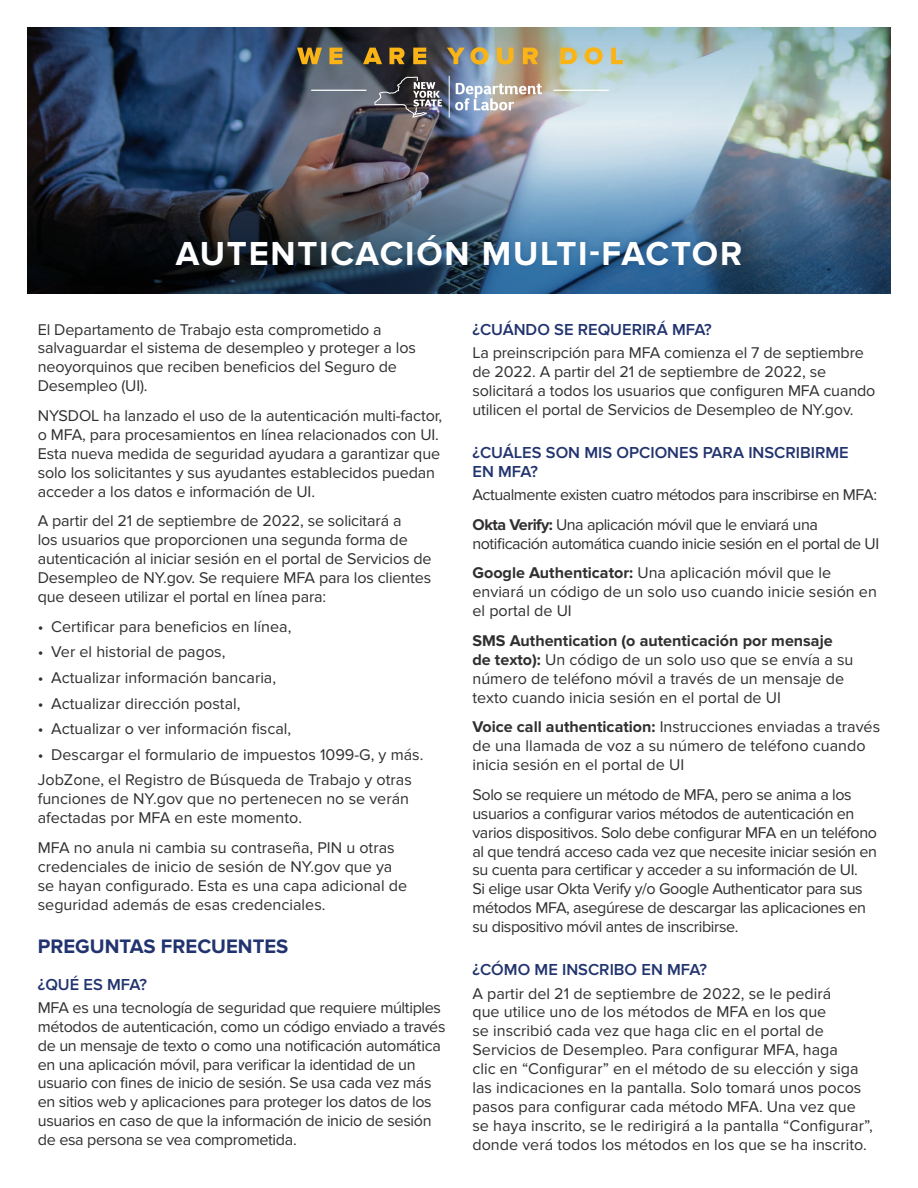
<style>
.page{position:relative;width:918px;height:1188px;background:#fff}
.page>*{position:absolute;margin:0;border:0;box-sizing:border-box;transform-origin:0 0}
.t1{font:700 34.5px "Proxima Nova";letter-spacing:.05em;color:#fff}
.t2{font:700 20.25px "Proxima Nova";color:#22346f}
.t3{font:600 16.5px/18.9px "Proxima Nova";color:#22346f}
.t4{font:16.2px/18.9px "Proxima Nova";letter-spacing:-.01em;color:#312f30}
.t5{font:16.2px/29.7px "Proxima Nova";letter-spacing:-.03em;color:#312f30}
.s1{font-weight:700}
</style>
<div class="page">
<img style="left:27px;top:27px;width:864px;height:98px">
<img style="left:27px;top:125px;width:864px;height:169px">
<hr style="left:553px;top:90px;width:56px;height:1px;background:#fff">
<hr style="left:311px;top:90px;width:56px;height:1px;background:#fff">
<svg style="left:455px;top:83px;width:87px;height:27px"></svg>
<hr style="left:449px;top:76px;width:1px;height:42px;background:#fff">
<svg style="left:374px;top:77px;width:68px;height:41px;background:#5d5b62"></svg>
<svg style="left:297px;top:48px;width:25px;height:16px"></svg>
<svg style="left:329px;top:48px;width:13px;height:16px"></svg>
<svg style="left:363px;top:48px;width:19px;height:16px"></svg>
<svg style="left:389px;top:48px;width:16px;height:16px"></svg>
<svg style="left:413px;top:48px;width:13px;height:16px"></svg>
<svg style="left:447px;top:47px;width:42px;height:18px"></svg>
<svg style="left:497px;top:48px;width:16px;height:17px"></svg>
<svg style="left:523px;top:48px;width:15px;height:16px"></svg>
<svg style="left:560px;top:48px;width:17px;height:16px"></svg>
<svg style="left:585px;top:47px;width:18px;height:18px"></svg>
<svg style="left:611px;top:48px;width:12px;height:16px"></svg>
<div style="left:170px;top:229px;width:577px;height:42px;background:#002953;opacity:.2"></div>
<h1 class="t1" style="left:176px;top:233px;width:568px">AUTENTICACIÓN MULTI-FACTOR</h1>
<p class="t4" style="left:38px;top:320px;width:380px">El Departamento de Trabajo esta comprometido a salvaguardar el sistema de desempleo y proteger a los neoyorquinos que reciben beneficios del Seguro de Desempleo (UI).</p>
<p class="t4" style="left:38px;top:406px;width:406px">NYSDOL ha lanzado el uso de la autenticación multi-factor, o MFA, para procesamientos en línea relacionados con UI.<br>Esta nueva medida de seguridad ayudara a garantizar que solo los solicitantes y sus ayudantes establecidos puedan acceder a los datos e información de UI.</p>
<p class="t4" style="left:38px;top:512px;width:395px">A partir del 21 de septiembre de 2022, se solicitará a<br>los usuarios que proporcionen una segunda forma de autenticación al iniciar sesión en el portal de Servicios de Desempleo de NY.gov. Se requiere MFA para los clientes que deseen utilizar el portal en línea para:</p>
<p class="t4" style="left:38px;top:617px;width:255px">• Certificar para beneficios en línea,</p>
<p class="t4" style="left:38px;top:643px;width:189px">• Ver el historial de pagos,</p>
<p class="t4" style="left:38px;top:668px;width:240px">• Actualizar información bancaria,</p>
<p class="t4" style="left:38px;top:694px;width:204px">• Actualizar dirección postal,</p>
<p class="t4" style="left:38px;top:720px;width:255px">• Actualizar o ver información fiscal,</p>
<p class="t4" style="left:38px;top:742px;width:387px;line-height:25.7px">• Descargar el formulario de impuestos 1099-G, y más.<br>JobZone, el Registro de Búsqueda de Trabajo y otras</p>
<p class="t4" style="left:38px;top:790px;width:373px">funciones de NY.gov que no pertenecen no se verán afectadas por MFA en este momento.</p>
<p class="t4" style="left:38px;top:838px;width:371px">MFA no anula ni cambia su contraseña, PIN u otras credenciales de inicio de sesión de NY.gov que ya se hayan configurado. Esta es una capa adicional de seguridad además de esas credenciales.</p>
<p class="t2" style="left:38px;top:934px;width:252px">PREGUNTAS FRECUENTES</p>
<p class="t3" style="left:38px;top:975px;width:111px">¿QUÉ ES MFA?</p>
<p class="t4" style="left:38px;top:998px;width:409px">MFA es una tecnología de seguridad que requiere múltiples métodos de autenticación, como un código enviado a través de un mensaje de texto o como una notificación automática en una aplicación móvil, para verificar la identidad de un usuario con fines de inicio de sesión. Se usa cada vez más en sitios web y aplicaciones para proteger los datos de los usuarios en caso de que la información de inicio de sesión de esa persona se vea comprometida.</p>
<p class="t3" style="left:472px;top:320px;width:241px">¿CUÁNDO SE REQUERIRÁ MFA?</p>
<p class="t4" style="left:472px;top:344px;width:404px">La preinscripción para MFA comienza el 7 de septiembre de 2022. A partir del 21 de septiembre de 2022, se solicitará a todos los usuarios que configuren MFA cuando utilicen el portal de Servicios de Desempleo de NY.gov.</p>
<p class="t3" style="left:472px;top:443px;width:378px">¿CUÁLES SON MIS OPCIONES PARA INSCRIBIRME<br>EN MFA?</p>
<p class="t5" style="left:472px;top:480px;width:406px">Actualmente existen cuatro métodos para inscribirse en MFA:<br><span class="s1">Okta Verify:</span> Una aplicación móvil que le enviará una</p>
<p class="t5" style="left:472px;top:529px;width:408px">notificación automática cuando inicie sesión en el portal de UI<br><span class="s1">Google Authenticator:</span> Una aplicación móvil que le</p>
<p class="t4" style="left:472px;top:583px;width:406px">enviará un código de un solo uso cuando inicie sesión en el portal de UI</p>
<p class="t4" style="left:472px;top:631px;width:382px"><span class="s1">SMS Authentication (o autenticación por mensaje de texto):</span> Un código de un solo uso que se envía a su número de teléfono móvil a través de un mensaje de texto cuando inicia sesión en el portal de UI</p>
<p class="t4" style="left:472px;top:718px;width:409px"><span class="s1">Voice call authentication:</span> Instrucciones enviadas a través de una llamada de voz a su número de teléfono cuando inicia sesión en el portal de UI</p>
<p class="t4" style="left:472px;top:785px;width:406px">Solo se requiere un método de MFA, pero se anima a los usuarios a configurar varios métodos de autenticación en varios dispositivos. Solo debe configurar MFA en un teléfono al que tendrá acceso cada vez que necesite iniciar sesión en su cuenta para certificar y acceder a su información de UI.<br>Si elige usar Okta Verify y/o Google Authenticator para sus métodos MFA, asegúrese de descargar las aplicaciones en su dispositivo móvil antes de inscribirse.</p>
<p class="t3" style="left:472px;top:961px;width:236px">¿CÓMO ME INSCRIBO EN MFA?</p>
<p class="t4" style="left:472px;top:984px;width:402px">A partir del 21 de septiembre de 2022, se le pedirá<br>que utilice uno de los métodos de MFA en los que<br>se inscribió cada vez que haga clic en el portal de Servicios de Desempleo. Para configurar MFA, haga<br>clic en “Configurar” en el método de su elección y siga las indicaciones en la pantalla. Solo tomará unos pocos pasos para configurar cada método MFA. Una vez que se haya inscrito, se le redirigirá a la pantalla “Configurar”, donde verá todos los métodos en los que se ha inscrito.</p>
</div>
